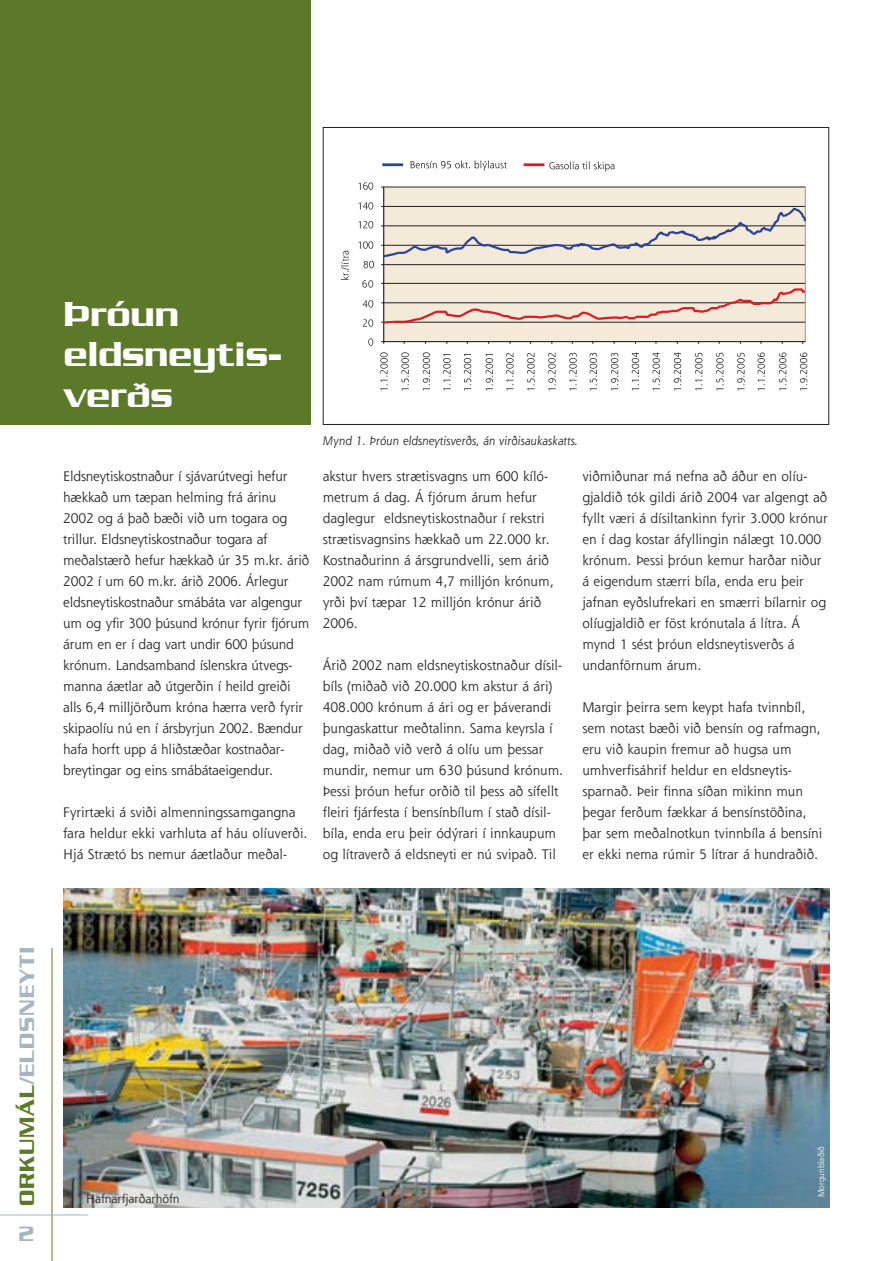
<style>
.page{position:relative;width:892px;height:1261px;background:#fff}
.page>*{position:absolute;margin:0;border:0;box-sizing:border-box;transform-origin:0 0}
.t1{font:500 37.5px/40.5px "Serpentine";color:#fff}
.t2{font:500 22.5px "Serpentine";letter-spacing:.035em;color:#a7b6be}
.t3{font:13.5px/21px "Shannon";color:#231f20}
.t4{font:italic 12px "Shannon";letter-spacing:.01em;color:#231f20}
.t5{font:12px "Shannon";color:#231f20}
.t6{font:8.25px "Shannon";color:#fff}
.s1{color:#5b7928}
</style>
<div class="page">
<img style="left:0;top:0;width:830px;height:1260px">
<h1 class="t1" style="left:64px;top:297px;width:220px">Þróun eldsneytis&shy;verðs</h1>
<p class="t3" style="left:63px;top:467px;width:247px">Eldsneytiskostnaður í sjávarútvegi hefur hækkað um tæpan helming frá árinu 2002 og á það bæði við um togara og trillur. Eldsneytiskostnaður togara af meðalstærð hefur hækkað úr 35 m.kr. árið 2002 í um 60 m.kr. árið 2006. Árlegur eldsneytiskostnaður smábáta var algengur um og yfir 300 þúsund krónur fyrir fjórum árum en er í dag vart undir 600 þúsund krónum. Landsamband íslenskra útvegs&shy;manna áætlar að útgerðin í heild greiði alls 6,4 milljörðum króna hærra verð fyrir skipaolíu nú en í ársbyrjun 2002. Bændur hafa horft upp á hliðstæðar kostnaðar&shy;breytingar og eins smábátaeigendur.</p>
<p class="t3" style="left:63px;top:803px;width:246px">Fyrirtæki á sviði almenningssamgangna fara heldur ekki varhluta af háu olíuverði.<br>Hjá Strætó bs nemur áætlaður meðal-</p>
<p class="t4" style="left:323px;top:435px;width:256px">Mynd 1. Þróun eldsneytisverðs, án virðisaukaskatts.</p>
<p class="t3" style="left:323px;top:467px;width:232px">akstur hvers strætisvagns um 600 kíló&shy;metrum á dag. Á fjórum árum hefur daglegur eldsneytiskostnaður í rekstri strætisvagnsins hækkað um 22.000 kr.<br>Kostnaðurinn á ársgrundvelli, sem árið 2002 nam rúmum 4,7 milljón krónum, yrði því tæpar 12 milljón krónur árið 2006.</p>
<p class="t3" style="left:323px;top:656px;width:242px">Árið 2002 nam eldsneytiskostnaður dísil&shy;bíls (miðað við 20.000 km akstur á ári)<br>408.000 krónum á ári og er þáverandi þungaskattur meðtalinn. Sama keyrsla í dag, miðað við verð á olíu um þessar mundir, nemur um 630 þúsund krónum.<br>Þessi þróun hefur orðið til þess að sífellt fleiri fjárfesta í bensínbílum í stað dísil&shy;bíla, enda eru þeir ódýrari í innkaupum og lítraverð á eldsneyti er nú svipað. Til</p>
<p class="t3" style="left:582px;top:467px;width:247px">viðmiðunar má nefna að áður en olíu&shy;gjaldið tók gildi árið 2004 var algengt að fyllt væri á dísiltankinn fyrir 3.000 krónur en í dag kostar áfyllingin nálægt 10.000 krónum. Þessi þróun kemur harðar niður á eigendum stærri bíla, enda eru þeir jafnan eyðslufrekari en smærri bílarnir og olíugjaldið er föst krónutala á lítra. Á mynd 1 sést þróun eldsneytisverðs á undanförnum árum.</p>
<p class="t3" style="left:582px;top:698px;width:241px">Margir þeirra sem keypt hafa tvinnbíl, sem notast bæði við bensín og rafmagn, eru við kaupin fremur að hugsa um umhverfisáhrif heldur en eldsneytis&shy;sparnað. Þeir finna síðan mikinn mun þegar ferðum fækkar á bensínstöðina, þar sem meðalnotkun tvinnbíla á bensíni er ekki nema rúmir 5 lítrar á hundraðið.</p>
<h2 class="t2" style="left:20px;top:1205px;width:260px;rotate:-90deg"><span class="s1">ORKUMÁL</span>/ELDSNEYTI</h2>
<h2 class="t2" style="left:18px;top:1226px;width:17px">2</h2>
<p class="t5" style="left:86px;top:1193px;width:95px">Hafnarfjarðarhöfn</p>
<p class="t6" style="left:817px;top:1197px;width:53px;rotate:-90deg">Morgunblaðið</p>
</div>
